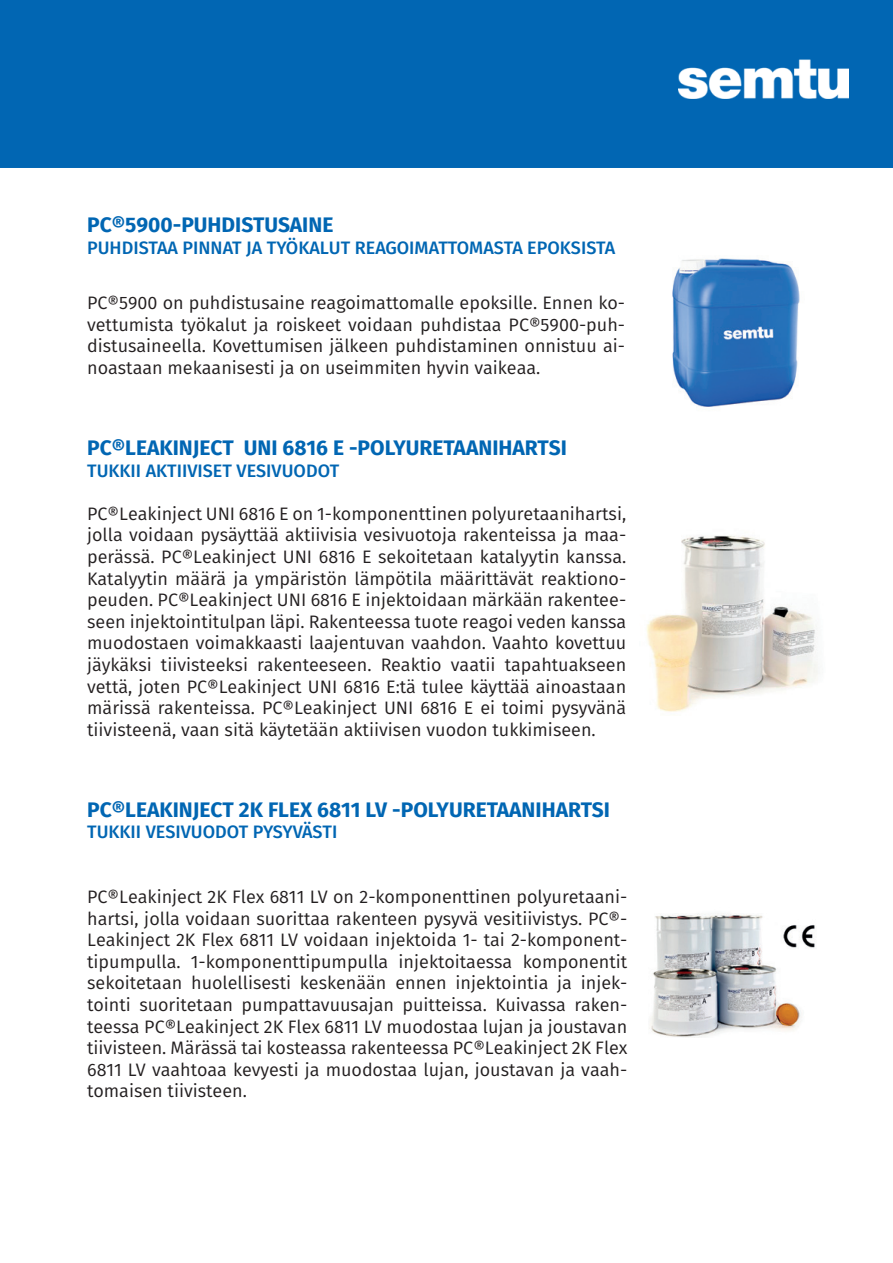
<style>
.page{position:relative;width:893px;height:1263px;background:#fff}
.page>*{position:absolute;margin:0;border:0;box-sizing:border-box;transform-origin:0 0}
.Kappaletyyli_3{font:700 21px "Fira Sans";color:#0166b3}
.Kappaletyyli_3-2{font:18px/21.6px "Fira Sans";color:#231f20;text-align:justify}
.Kappaletyyli_3-3{font:500 18px "Fira Sans";color:#0166b3}
</style>
<div class="page">
<div style="left:0;top:0;width:893px;height:168px;background:#0166b3"></div>
<img style="left:679px;top:59px;width:170px;height:40px">
<img style="left:672px;top:258px;width:128px;height:149px">
<img style="left:646px;top:535px;width:172px;height:177px">
<img style="left:649px;top:913px;width:166px;height:124px">
<p class="Kappaletyyli_3" style="left:87px;top:210px;width:248px">PC®5900-PUHDISTUSAINE</p>
<p class="Kappaletyyli_3-3" style="left:87px;top:235px;width:530px">PUHDISTAA PINNAT JA TYÖKALUT REAGOIMATTOMASTA EPOKSISTA</p>
<p class="Kappaletyyli_3-2" style="left:87px;top:292px;width:539px">PC®5900 on puhdistusaine reagoimattomalle epoksille. Ennen ko&shy;vettumista työkalut ja roiskeet voidaan puhdistaa PC®5900-puh&shy;distusaineella. Kovettumisen jälkeen puhdistaminen onnistuu ai&shy;noastaan mekaanisesti ja on useimmiten hyvin vaikeaa.</p>
<p class="Kappaletyyli_3" style="left:87px;top:433px;width:481px">PC®LEAKINJECT UNI 6816 E -POLYURETAANIHARTSI</p>
<p class="Kappaletyyli_3-3" style="left:87px;top:458px;width:254px">TUKKII AKTIIVISET VESIVUODOT</p>
<p class="Kappaletyyli_3-2" style="left:87px;top:503px;width:541px">PC®Leakinject UNI 6816 E on 1-komponenttinen polyuretaanihartsi, jolla voidaan pysäyttää aktiivisia vesivuotoja rakenteissa ja maa&shy;perässä. PC®Leakinject UNI 6816 E sekoitetaan katalyytin kanssa.<br>Katalyytin määrä ja ympäristön lämpötila määrittävät reaktiono&shy;peuden. PC®Leakinject UNI 6816 E injektoidaan märkään rakentee&shy;seen injektointitulpan läpi. Rakenteessa tuote reagoi veden kanssa muodostaen voimakkaasti laajentuvan vaahdon. Vaahto kovettuu jäykäksi tiivisteeksi rakenteeseen. Reaktio vaatii tapahtuakseen vettä, joten PC®Leakinject UNI 6816 E:tä tulee käyttää ainoastaan märissä rakenteissa. PC®Leakinject UNI 6816 E ei toimi pysyvänä tiivisteenä, vaan sitä käytetään aktiivisen vuodon tukkimiseen.</p>
<p class="Kappaletyyli_3" style="left:87px;top:794px;width:524px">PC®LEAKINJECT 2K FLEX 6811 LV -POLYURETAANIHARTSI</p>
<p class="Kappaletyyli_3-3" style="left:87px;top:819px;width:252px">TUKKII VESIVUODOT PYSYVÄSTI</p>
<p class="Kappaletyyli_3-2" style="left:87px;top:886px;width:542px">PC®Leakinject 2K Flex 6811 LV on 2-komponenttinen polyuretaani&shy;hartsi, jolla voidaan suorittaa rakenteen pysyvä vesitiivistys. PC®- Leakinject 2K Flex 6811 LV voidaan injektoida 1- tai 2-komponent&shy;tipumpulla. 1-komponenttipumpulla injektoitaessa komponentit sekoitetaan huolellisesti keskenään ennen injektointia ja injek&shy;tointi suoritetaan pumpattavuusajan puitteissa. Kuivassa raken&shy;teessa PC®Leakinject 2K Flex 6811 LV muodostaa lujan ja joustavan tiivisteen. Märässä tai kosteassa rakenteessa PC®Leakinject 2K Flex 6811 LV vaahtoaa kevyesti ja muodostaa lujan, joustavan ja vaah&shy;tomaisen tiivisteen.</p>
</div>
